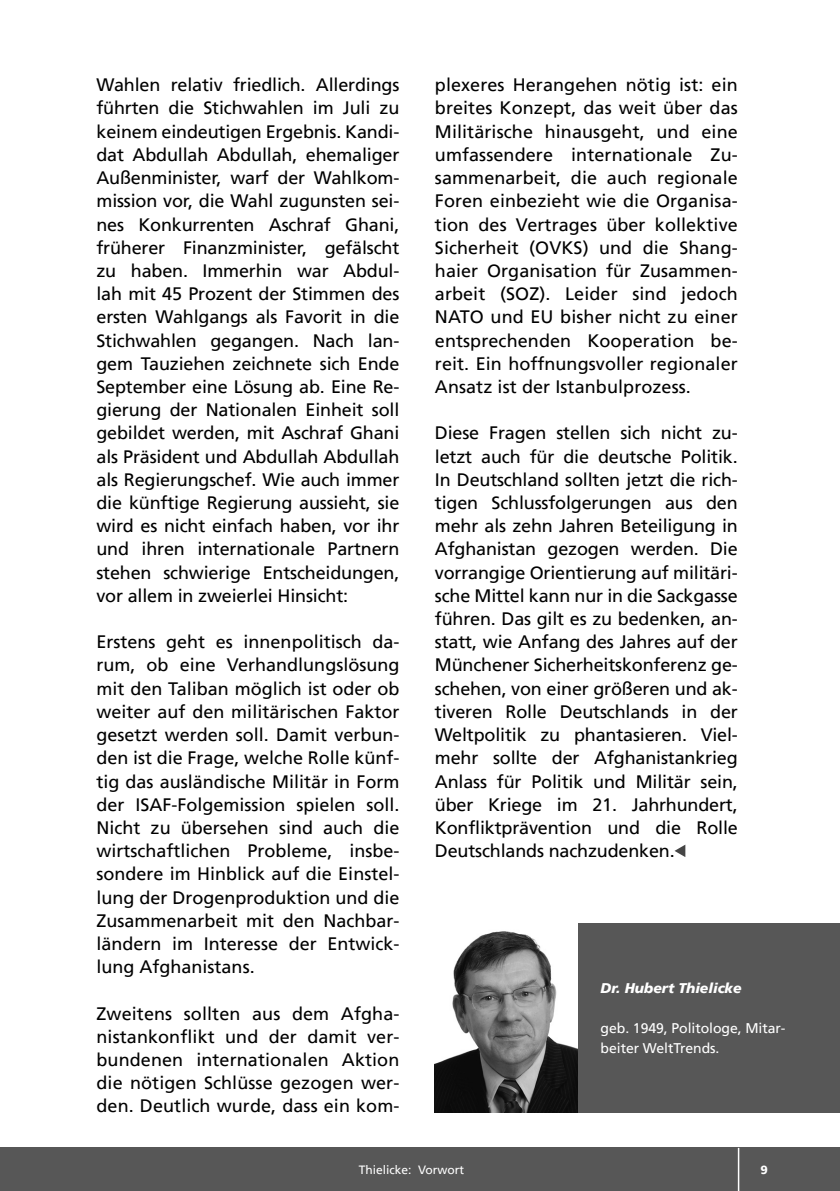
<style>
.page{position:relative;width:840px;height:1191px;background:#fff}
.page>*{position:absolute;margin:0;border:0;box-sizing:border-box;transform-origin:0 0}
.t1{font:18px/23.2px "Frutiger LT";color:#000;text-align:justify}
.t2{font:14px/20px "Frutiger LT";letter-spacing:-.005em;color:#fff}
.t3{font:italic 900 14px "Frutiger LT";letter-spacing:-.005em;color:#fff}
.t4{font:12px "Frutiger LT";color:#fff}
.t5{font:900 12px "Frutiger LT";color:#fff}
</style>
<div class="page">
<div style="left:0;top:1147px;width:839px;height:44px;background:#575757"></div>
<hr style="left:737px;top:1147px;width:2px;height:44px;background:#fff">
<svg style="left:674px;top:845px;width:11px;height:12px"></svg>
<div style="left:434px;top:923px;width:405px;height:189px;background:#575757"></div>
<img style="left:434px;top:923px;width:143px;height:189px">
<p class="t1" style="left:96px;top:73px;width:304px">Wahlen relativ friedlich. Allerdings führten die Stichwahlen im Juli zu keinem eindeutigen Ergebnis. Kandi&shy;dat Abdullah Abdullah, ehemaliger Außenminister, warf der Wahlkom&shy;mission vor, die Wahl zugunsten sei&shy;nes Konkurrenten Aschraf Ghani, früherer Finanzminister, gefälscht zu haben. Immerhin war Abdul&shy;lah mit 45 Prozent der Stimmen des ersten Wahlgangs als Favorit in die Stichwahlen gegangen. Nach lan&shy;gem Tauziehen zeichnete sich Ende September eine Lösung ab. Eine Re&shy;gierung der Nationalen Einheit soll gebildet werden, mit Aschraf Ghani als Präsident und Abdullah Abdullah als Regierungschef. Wie auch immer die künftige Regierung aussieht, sie wird es nicht einfach haben, vor ihr und ihren internationale Partnern stehen schwierige Entscheidungen, vor allem in zweierlei Hinsicht:</p>
<p class="t1" style="left:96px;top:630px;width:304px">Erstens geht es innenpolitisch da&shy;rum, ob eine Verhandlungslösung mit den Taliban möglich ist oder ob weiter auf den militärischen Faktor gesetzt werden soll. Damit verbun&shy;den ist die Frage, welche Rolle künf&shy;tig das ausländische Militär in Form der ISAF-Folgemission spielen soll.<br>Nicht zu übersehen sind auch die wirtschaftlichen Probleme, insbe&shy;sondere im Hinblick auf die Einstel&shy;lung der Drogenproduktion und die Zusammenarbeit mit den Nachbar&shy;ländern im Interesse der Entwick&shy;lung Afghanistans.</p>
<p class="t1" style="left:96px;top:1001px;width:304px">Zweitens sollten aus dem Afgha&shy;nistankonflikt und der damit ver&shy;bundenen internationalen Aktion die nötigen Schlüsse gezogen wer&shy;den. Deutlich wurde, dass ein kom-</p>
<p class="t1" style="left:434px;top:73px;width:304px">plexeres Herangehen nötig ist: ein breites Konzept, das weit über das Militärische hinausgeht, und eine umfassendere internationale Zu&shy;sammenarbeit, die auch regionale Foren einbezieht wie die Organisa&shy;tion des Vertrages über kollektive Sicherheit (OVKS) und die Shang&shy;haier Organisation für Zusammen&shy;arbeit (SOZ). Leider sind jedoch NATO und EU bisher nicht zu einer entsprechenden Kooperation be&shy;reit. Ein hoffnungsvoller regionaler Ansatz ist der Istanbulprozess.</p>
<p class="t1" style="left:434px;top:421px;width:304px">Diese Fragen stellen sich nicht zu&shy;letzt auch für die deutsche Politik.<br>In Deutschland sollten jetzt die rich&shy;tigen Schlussfolgerungen aus den mehr als zehn Jahren Beteiligung in Afghanistan gezogen werden. Die vorrangige Orientierung auf militäri&shy;sche Mittel kann nur in die Sackgasse führen. Das gilt es zu bedenken, an&shy;statt, wie Anfang des Jahres auf der Münchener Sicherheitskonferenz ge&shy;schehen, von einer größeren und ak&shy;tiveren Rolle Deutschlands in der Weltpolitik zu phantasieren. Viel&shy;mehr sollte der Afghanistankrieg Anlass für Politik und Militär sein, über Kriege im 21. Jahrhundert, Konfliktprävention und die Rolle Deutschlands nachzudenken.</p>
<p class="t3" style="left:600px;top:979px;width:142px">Dr. Hubert Thielicke</p>
<p class="t2" style="left:600px;top:1018px;width:186px">geb. 1949, Politologe, Mitar&shy;beiter WeltTrends.</p>
<p class="t4" style="left:358px;top:1162px;width:107px">Thielicke: Vorwort</p>
<p class="t5" style="left:760px;top:1162px;width:9px">9</p>
</div>
